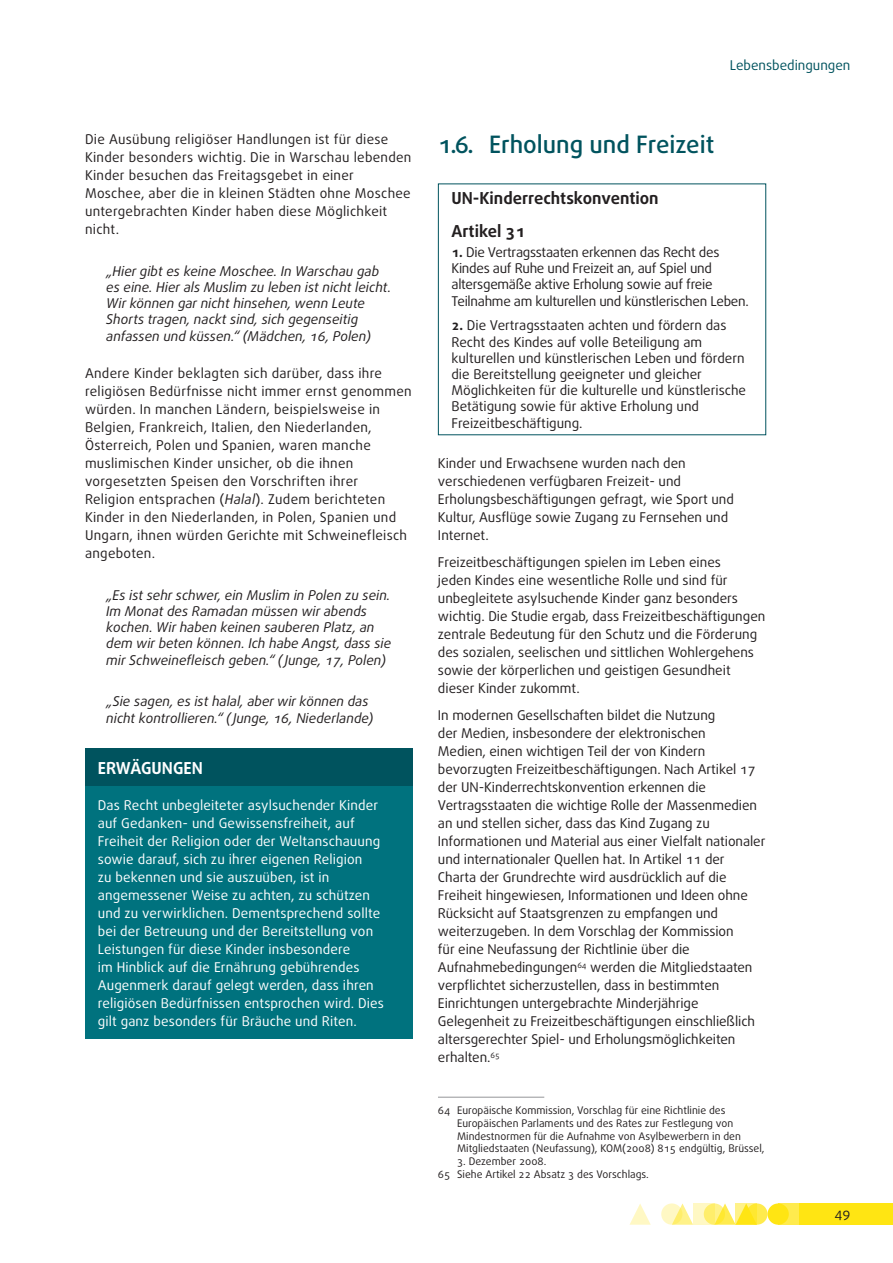
<style>
.page{position:relative;width:893px;height:1263px;background:#fff}
.page>*{position:absolute;margin:0;border:0;box-sizing:border-box;transform-origin:0 0}
.t1{font:500 24px "Daxline Pro";color:#00535e}
.t2{font:700 16.5px/32.5px "Daxline Pro";color:#231f20}
.title_4_Paper{font:700 16.5px "Daxline Pro";color:#fff}
.Body_EN{font:13.5px/18px "Daxline Pro";color:#231f20}
.Body_EN-2{font:13.5px/18px "Daxline Pro";letter-spacing:.02em;color:#231f20}
.Body_EN_Paper{font:13.5px/18px "Daxline Pro";letter-spacing:.01em;color:#fff}
.quotes{font:italic 13.5px/16.2px "Daxline Pro";color:#231f20}
.Body_EN-3{font:13.5px/16.2px "Daxline Pro";letter-spacing:-.02em;color:#231f20}
.t3{font:13.5px "Daxline Pro";color:#00535e}
.Footnote{font:10.5px/12.8px "Daxline Pro";color:#231f20}
.s1{font-style:italic}
.s2{font-weight:700}
</style>
<div class="page">
<div style="left:746px;top:1203px;width:21px;height:22px;background:#ffeb4e;border-radius:50%"></div>
<div style="left:778px;top:1203px;width:21px;height:22px;background:#ffeb4e"></div>
<div style="left:799px;top:1203px;width:94px;height:22px;background:#ffe513"></div>
<svg style="left:675px;top:1203px;width:18px;height:22px"></svg>
<svg style="left:629px;top:1204px;width:22px;height:21px"></svg>
<div style="left:767px;top:1203px;width:22px;height:22px;background:#ffe513;border-radius:50%"></div>
<svg style="left:718px;top:1203px;width:18px;height:22px"></svg>
<svg style="left:704px;top:1203px;width:21px;height:22px"></svg>
<svg style="left:661px;top:1203px;width:21px;height:22px"></svg>
<svg style="left:736px;top:1203px;width:21px;height:22px"></svg>
<svg style="left:693px;top:1203px;width:21px;height:22px"></svg>
<div style="left:85px;top:748px;width:327px;height:38px;background:#00535e"></div>
<div style="left:85px;top:786px;width:327px;height:253px;background:#00727e"></div>
<hr style="left:438px;top:1097px;width:106px;height:1px;background:#949698">
<p class="Body_EN-2" style="left:85px;top:130px;width:328px">Die Ausübung religiöser Handlungen ist für diese Kinder besonders wichtig. Die in Warschau lebenden Kinder besuchen das Freitagsgebet in einer Moschee, aber die in kleinen Städten ohne Moschee untergebrachten Kinder haben diese Möglichkeit nicht.</p>
<p class="quotes" style="left:106px;top:263px;width:286px">„Hier gibt es keine Moschee. In Warschau gab es eine. Hier als Muslim zu leben ist nicht leicht.<br>Wir können gar nicht hinsehen, wenn Leute Shorts tragen, nackt sind, sich gegenseitig anfassen und küssen.“ (Mädchen, 16, Polen)</p>
<p class="Body_EN-2" style="left:85px;top:364px;width:328px">Andere Kinder beklagten sich darüber, dass ihre religiösen Bedürfnisse nicht immer ernst genommen würden. In manchen Ländern, beispielsweise in Belgien, Frankreich, Italien, den Niederlanden, Österreich, Polen und Spanien, waren manche muslimischen Kinder unsicher, ob die ihnen vorgesetzten Speisen den Vorschriften ihrer<br>Religion entsprachen (<span class="s1">Halal</span>). Zudem berichteten Kinder in den Niederlanden, in Polen, Spanien und Ungarn, ihnen würden Gerichte mit Schweinefleisch angeboten.</p>
<p class="quotes" style="left:106px;top:587px;width:286px">„Es ist sehr schwer, ein Muslim in Polen zu sein.<br>Im Monat des Ramadan müssen wir abends kochen. Wir haben keinen sauberen Platz, an dem wir beten können. Ich habe Angst, dass sie mir Schweinefleisch geben.“ ( Junge, 17, Polen)</p>
<p class="quotes" style="left:106px;top:693px;width:269px">„Sie sagen, es ist halal, aber wir können das nicht kontrollieren.“ ( Junge, 16, Niederlande)</p>
<p class="title_4_Paper" style="left:98px;top:757px;width:107px">ERWÄGUNGEN</p>
<p class="Body_EN_Paper" style="left:98px;top:796px;width:288px">Das Recht unbegleiteter asylsuchender Kinder auf Gedanken- und Gewissensfreiheit, auf Freiheit der Religion oder der Weltanschauung sowie darauf, sich zu ihrer eigenen Religion<br>zu bekennen und sie auszuüben, ist in angemessener Weise zu achten, zu schützen und zu verwirklichen. Dementsprechend sollte bei der Betreuung und der Bereitstellung von Leistungen für diese Kinder insbesondere<br>im Hinblick auf die Ernährung gebührendes Augenmerk darauf gelegt werden, dass ihren religiösen Bedürfnissen entsprochen wird. Dies gilt ganz besonders für Bräuche und Riten.</p>
<p class="t3" style="left:730px;top:56px;width:122px">Lebensbedingungen</p>
<p class="t1" style="left:438px;top:128px;width:278px">1.6. Erholung und Freizeit</p>
<p class="t2" style="left:451px;top:182px;width:209px">UN-Kinderrechtskonvention<br>Artikel 31</p>
<p class="Body_EN-3" style="left:451px;top:244px;width:299px"><span class="s2">1.</span> Die Vertragsstaaten erkennen das Recht des Kindes auf Ruhe und Freizeit an, auf Spiel und altersgemäße aktive Erholung sowie auf freie Teilnahme am kulturellen und künstlerischen Leben.</p>
<p class="Body_EN" style="left:451px;top:317px;width:296px;line-height:16.2px"><span class="s2">2.</span> Die Vertragsstaaten achten und fördern das Recht des Kindes auf volle Beteiligung am kulturellen und künstlerischen Leben und fördern die Bereitstellung geeigneter und gleicher Möglichkeiten für die kulturelle und künstlerische Betätigung sowie für aktive Erholung und Freizeitbeschäftigung.</p>
<p class="Body_EN" style="left:438px;top:454px;width:297px">Kinder und Erwachsene wurden nach den verschiedenen verfügbaren Freizeit- und Erholungsbeschäftigungen gefragt, wie Sport und Kultur, Ausflüge sowie Zugang zu Fernsehen und Internet.</p>
<p class="Body_EN" style="left:438px;top:553px;width:329px">Freizeitbeschäftigungen spielen im Leben eines<br>jeden Kindes eine wesentliche Rolle und sind für unbegleitete asylsuchende Kinder ganz besonders wichtig. Die Studie ergab, dass Freizeitbeschäftigungen zentrale Bedeutung für den Schutz und die Förderung des sozialen, seelischen und sittlichen Wohlergehens sowie der körperlichen und geistigen Gesundheit dieser Kinder zukommt.</p>
<p class="Body_EN" style="left:438px;top:706px;width:329px">In modernen Gesellschaften bildet die Nutzung<br>der Medien, insbesondere der elektronischen<br>Medien, einen wichtigen Teil der von Kindern bevorzugten Freizeitbeschäftigungen. Nach Artikel 17 der UN-Kinderrechtskonvention erkennen die Vertragsstaaten die wichtige Rolle der Massenmedien an und stellen sicher, dass das Kind Zugang zu Informationen und Material aus einer Vielfalt nationaler und internationaler Quellen hat. In Artikel 11 der Charta der Grundrechte wird ausdrücklich auf die Freiheit hingewiesen, Informationen und Ideen ohne Rücksicht auf Staatsgrenzen zu empfangen und weiterzugeben. In dem Vorschlag der Kommission<br>für eine Neufassung der Richtlinie über die Aufnahmebedingungen<sup>64</sup> werden die Mitgliedstaaten verpflichtet sicherzustellen, dass in bestimmten Einrichtungen untergebrachte Minderjährige Gelegenheit zu Freizeitbeschäftigungen einschließlich altersgerechter Spiel- und Erholungsmöglichkeiten erhalten.<sup>65</sup></p>
<p class="Footnote" style="left:457px;top:1104px;width:309px;text-indent:-19px">64 Europäische Kommission, Vorschlag für eine Richtlinie des Europäischen Parlaments und des Rates zur Festlegung von Mindestnormen für die Aufnahme von Asylbewerbern in den Mitgliedstaaten (Neufassung), KOM(2008) 815 endgültig, Brüssel,</p>
<p class="Footnote" style="left:457px;top:1155px;width:91px">3. Dezember 2008.</p>
<p class="Footnote" style="left:438px;top:1168px;width:212px">65 Siehe Artikel 22 Absatz 3 des Vorschlags.</p>
<p class="Body_EN" style="left:834px;top:1204px;width:17px">49</p>
</div>
